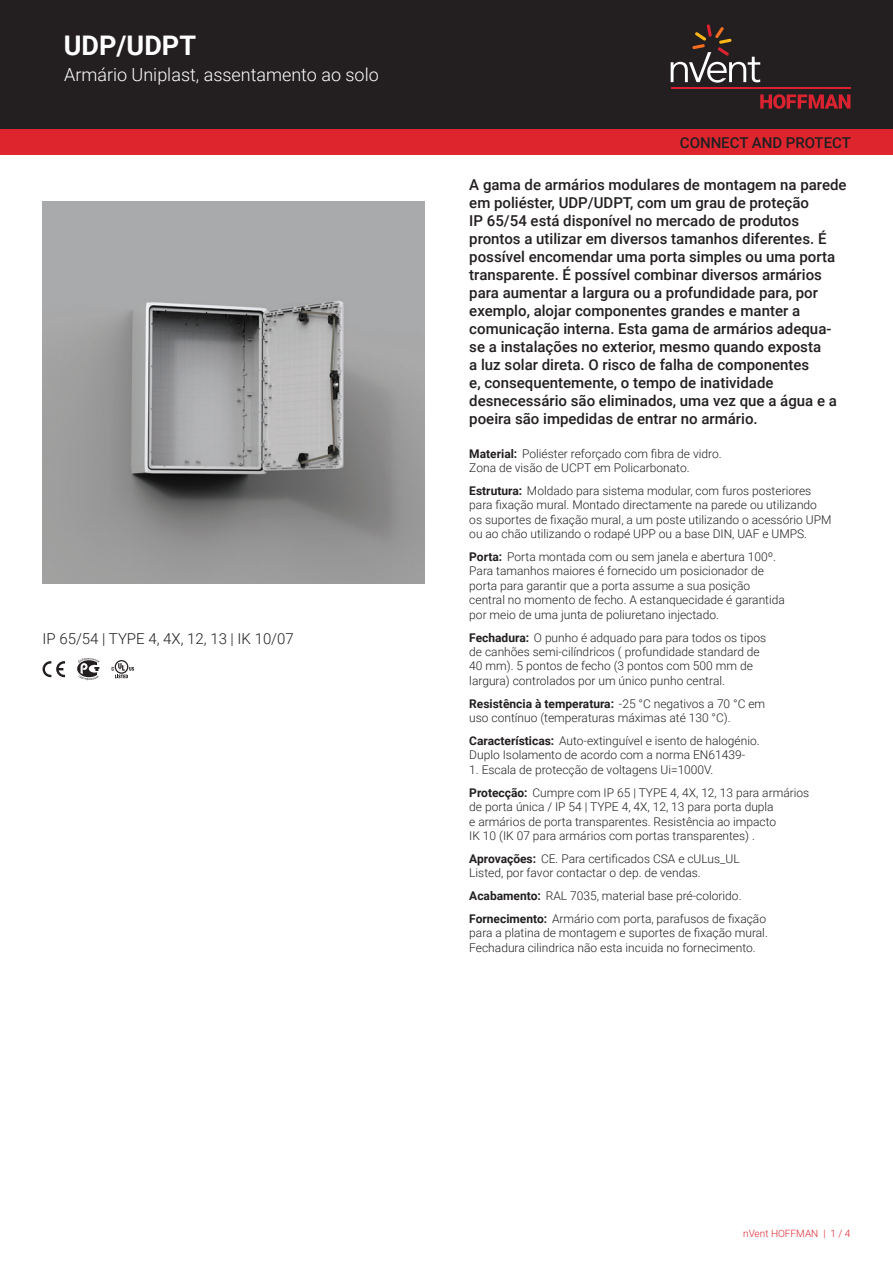
<style>
.page{position:relative;width:893px;height:1263px;background:#fff}
.page>*{position:absolute;margin:0;border:0;box-sizing:border-box;transform-origin:0 0}
.t1{font:700 27px "Roboto";color:#fff}
.t2{font:300 18px "Roboto";color:#fff}
.t3{font:500 15px/18px "Roboto";color:#231f20}
.t4{font:300 15px "Roboto";color:#231f20}
.t5{font:300 12px/14.4px "Roboto";color:#231f20}
.t6{font:300 10.05px "Roboto";color:#de252e}
.s1{font-weight:700}
</style>
<div class="page">
<div style="left:0;top:0;width:893px;height:129px;background:#231f20"></div>
<svg style="left:760px;top:94px;width:90px;height:15px"></svg>
<hr style="left:671px;top:88px;width:179px;height:1px;background:#db2230">
<svg style="left:671px;top:24px;width:89px;height:59px"></svg>
<div style="left:0;top:129px;width:893px;height:26px;background:#de252e"></div>
<img style="left:43px;top:202px;width:381px;height:382px">
<svg style="left:43px;top:661px;width:22px;height:16px"></svg>
<svg style="left:77px;top:658px;width:22px;height:22px"></svg>
<svg style="left:112px;top:660px;width:22px;height:18px"></svg>
<h1 class="t1" style="left:64px;top:27px;width:134px">UDP/UDPT</h1>
<h2 class="t2" style="left:64px;top:62px;width:316px">Armário Uniplast, assentamento ao solo</h2>
<p class="t4" style="left:43px;top:628px;width:253px">IP 65/54 | TYPE 4, 4X, 12, 13 | IK 10/07</p>
<p class="t3" style="left:680px;top:133px;width:173px">CONNECT AND PROTECT</p>
<p class="t3" style="left:469px;top:175px;width:379px">A gama de armários modulares de montagem na parede em poliéster, UDP/UDPT, com um grau de proteção<br>IP 65/54 está disponível no mercado de produtos prontos a utilizar em diversos tamanhos diferentes. É possível encomendar uma porta simples ou uma porta transparente. É possível combinar diversos armários para aumentar a largura ou a profundidade para, por exemplo, alojar componentes grandes e manter a comunicação interna. Esta gama de armários adequa&shy;se a instalações no exterior, mesmo quando exposta<br>a luz solar direta. O risco de falha de componentes<br>e, consequentemente, o tempo de inatividade desnecessário são eliminados, uma vez que a água e a poeira são impedidas de entrar no armário.</p>
<p class="t5" style="left:469px;top:446px;width:254px"><span class="s1">Material:</span> Poliéster reforçado com fibra de vidro.<br>Zona de visão de UCPT em Policarbonato.</p>
<p class="t5" style="left:469px;top:483px;width:364px"><span class="s1">Estrutura:</span> Moldado para sistema modular, com furos posteriores para fixação mural. Montado directamente na parede ou utilizando os suportes de fixação mural, a um poste utilizando o acessório UPM ou ao chão utilizando o rodapé UPP ou a base DIN, UAF e UMPS.</p>
<p class="t5" style="left:469px;top:549px;width:317px"><span class="s1">Porta:</span> Porta montada com ou sem janela e abertura 100º.<br>Para tamanhos maiores é fornecido um posicionador de porta para garantir que a porta assume a sua posição central no momento de fecho. A estanquecidade é garantida por meio de uma junta de poliuretano injectado.</p>
<p class="t5" style="left:469px;top:630px;width:298px"><span class="s1">Fechadura:</span> O punho é adquado para para todos os tipos de canhões semi-cilíndricos ( profundidade standard de 40 mm). 5 pontos de fecho (3 pontos com 500 mm de largura) controlados por um único punho central.</p>
<p class="t5" style="left:469px;top:696px;width:297px"><span class="s1">Resistência à temperatura:</span> -25 °C negativos a 70 °C em uso contínuo (temperaturas máximas até 130 °C).</p>
<p class="t5" style="left:469px;top:733px;width:292px"><span class="s1">Características:</span> Auto-extinguível e isento de halogénio.<br>Duplo Isolamento de acordo com a norma EN61439-</p>
<p class="t5" style="left:469px;top:758px;width:342px;line-height:23px">1. Escala de protecção de voltagens Ui=1000V.<br><span class="s1">Protecção:</span> Cumpre com IP 65 | TYPE 4, 4X, 12, 13 para armários</p>
<p class="t5" style="left:469px;top:799px;width:308px">de porta única / IP 54 | TYPE 4, 4X, 12, 13 para porta dupla e armários de porta transparentes. Resistência ao impacto<br>IK 10 (IK 07 para armários com portas transparentes) .</p>
<p class="t5" style="left:469px;top:851px;width:272px"><span class="s1">Aprovações:</span> CE. Para certificados CSA e cULus_UL<br>Listed, por favor contactar o dep. de vendas.</p>
<p class="t5" style="left:469px;top:884px;width:298px;line-height:23px"><span class="s1">Acabamento:</span> RAL 7035, material base pré-colorido.<br><span class="s1">Fornecimento:</span> Armário com porta, parafusos de fixação</p>
<p class="t5" style="left:469px;top:925px;width:300px">para a platina de montagem e suportes de fixação mural.<br>Fechadura cilindrica não esta incuida no fornecimento.</p>
<p class="t6" style="left:743px;top:1226px;width:109px">nVent HOFFMAN | 1 / 4</p>
</div>
